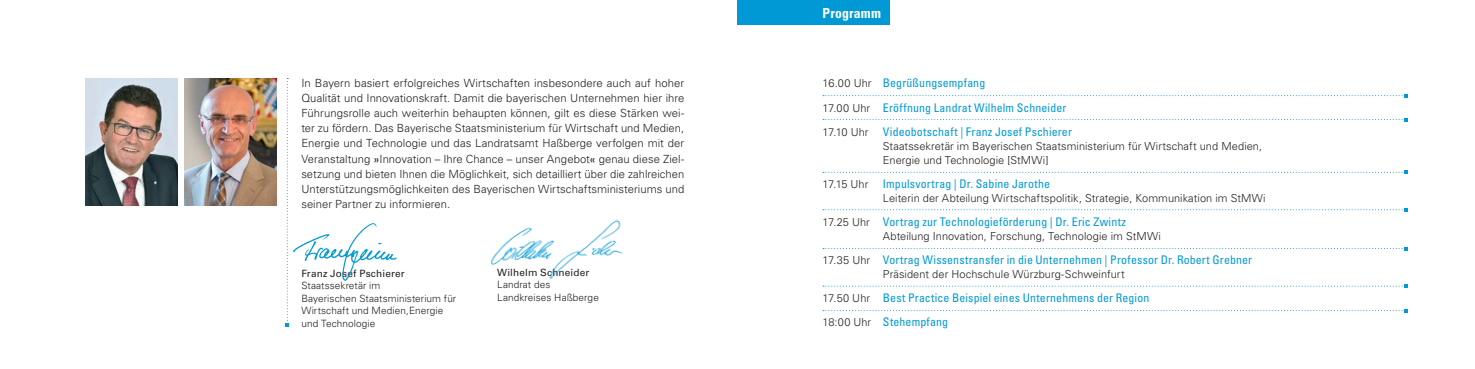
<style>
.page{position:relative;width:1475px;height:369px;background:#fff}
.page>*{position:absolute;margin:0;border:0;box-sizing:border-box;transform-origin:0 0}
.t1{font:700 condensed 13.75px "Univers LT";letter-spacing:.015em;color:#fff}
.t2{font:condensed 11.88px/24.1px "Univers LT";letter-spacing:.01em;color:#0099d5}
.t3{font:300 11.25px/15px "Univers LT";letter-spacing:.005em;color:#231f20;text-align:justify}
.t4{font:300 11px/14px "Univers LT";letter-spacing:.005em;color:#231f20}
.t5{font:300 10px/12.5px "Univers LT";letter-spacing:.01em;color:#231f20}
.t6{font:10px "Univers LT";letter-spacing:.015em;color:#231f20}
.s1{font-weight:400}
.s2{font-weight:300;font-stretch:normal;font-size:11px;color:#231f20}
</style>
<div class="page">
<img style="left:293px;top:223px;width:104px;height:58px">
<img style="left:491px;top:219px;width:132px;height:61px">
<img style="left:85px;top:78px;width:92px;height:128px">
<img style="left:184px;top:78px;width:92px;height:128px">
<svg style="left:285px;top:78px;width:4px;height:248px"></svg>
<svg style="left:823px;top:94px;width:584px;height:3px"></svg>
<svg style="left:823px;top:118px;width:584px;height:3px"></svg>
<svg style="left:823px;top:170px;width:584px;height:4px"></svg>
<svg style="left:823px;top:208px;width:584px;height:3px"></svg>
<svg style="left:823px;top:247px;width:584px;height:3px"></svg>
<svg style="left:823px;top:284px;width:584px;height:4px"></svg>
<svg style="left:823px;top:309px;width:584px;height:3px"></svg>
<div style="left:737px;top:0;width:152px;height:25px;background:#0099d5"></div>
<p class="t3" style="left:301px;top:75px;width:384px">In Bayern basiert erfolgreiches Wirtschaften insbesondere auch auf hoher Qualität und Innovationskraft. Damit die bayerischen Unternehmen hier ihre Führungsrolle auch weiterhin behaupten können, gilt es diese Stärken wei&shy;ter zu fördern. Das Bayerische Staatsministerium für Wirtschaft und Medien, Energie und Technologie und das Landratsamt Haßberge verfolgen mit der</p>
<p class="t3" style="left:301px;top:152px;width:384px">Veranstaltung <span class="s1">»</span>Innovation – Ihre Chance – unser Angebot<span class="s1">«</span> genau diese Ziel&shy;setzung und bieten Ihnen die Möglichkeit, sich detailliert über die zahlreichen Unterstützungsmöglichkeiten des Bayerischen Wirtschaftsministeriums und seiner Partner zu informieren.</p>
<p class="t6" style="left:301px;top:267px;width:105px">Franz Josef Pschierer</p>
<p class="t5" style="left:301px;top:279px;width:156px">Staatssekretär im<br>Bayerischen Staatsministerium für<br>Wirtschaft und Medien,Energie und Technologie</p>
<p class="t6" style="left:497px;top:266px;width:94px">Wilhelm Schneider</p>
<p class="t5" style="left:497px;top:278px;width:103px">Landrat des<br>Landkreises Haßberge</p>
<p class="t1" style="left:822px;top:5px;width:60px">Programm</p>
<p class="t2" style="left:822px;top:71px;width:251px"><span class="s2">16.00 Uhr</span> Begrüßungsempfang<br><span class="s2">17.00 Uhr</span> Eröffnung Landrat Wilhelm Schneider<br><span class="s2">17.10 Uhr</span> Videobotschaft | Franz Josef Pschierer</p>
<p class="t4" style="left:882px;top:139px;width:381px">Staatssekretär im Bayerischen Staatsministerium für Wirtschaft und Medien,<br>Energie und Technologie [StMWi]</p>
<p class="t2" style="left:822px;top:171px;width:229px"><span class="s2">17.15 Uhr</span> Impulsvortrag | Dr. Sabine Jarothe</p>
<p class="t4" style="left:882px;top:191px;width:384px">Leiterin der Abteilung Wirtschaftspolitik, Strategie, Kommunikation im StMWi</p>
<p class="t2" style="left:822px;top:209px;width:305px"><span class="s2">17.25 Uhr</span> Vortrag zur Technologieförderung | Dr. Eric Zwintz</p>
<p class="t4" style="left:882px;top:229px;width:279px">Abteilung Innovation, Forschung, Technologie im StMWi</p>
<p class="t2" style="left:822px;top:247px;width:431px"><span class="s2">17.35 Uhr</span> Vortrag Wissenstransfer in die Unternehmen | Professor Dr. Robert Grebner</p>
<p class="t4" style="left:882px;top:267px;width:243px">Präsident der Hochschule Würzburg-Schweinfurt</p>
<p class="t2" style="left:822px;top:285px;width:328px"><span class="s2">17.50 Uhr</span> Best Practice Beispiel eines Unternehmens der Region<br><span class="s2">18:00 Uhr</span> Stehempfang</p>
</div>
